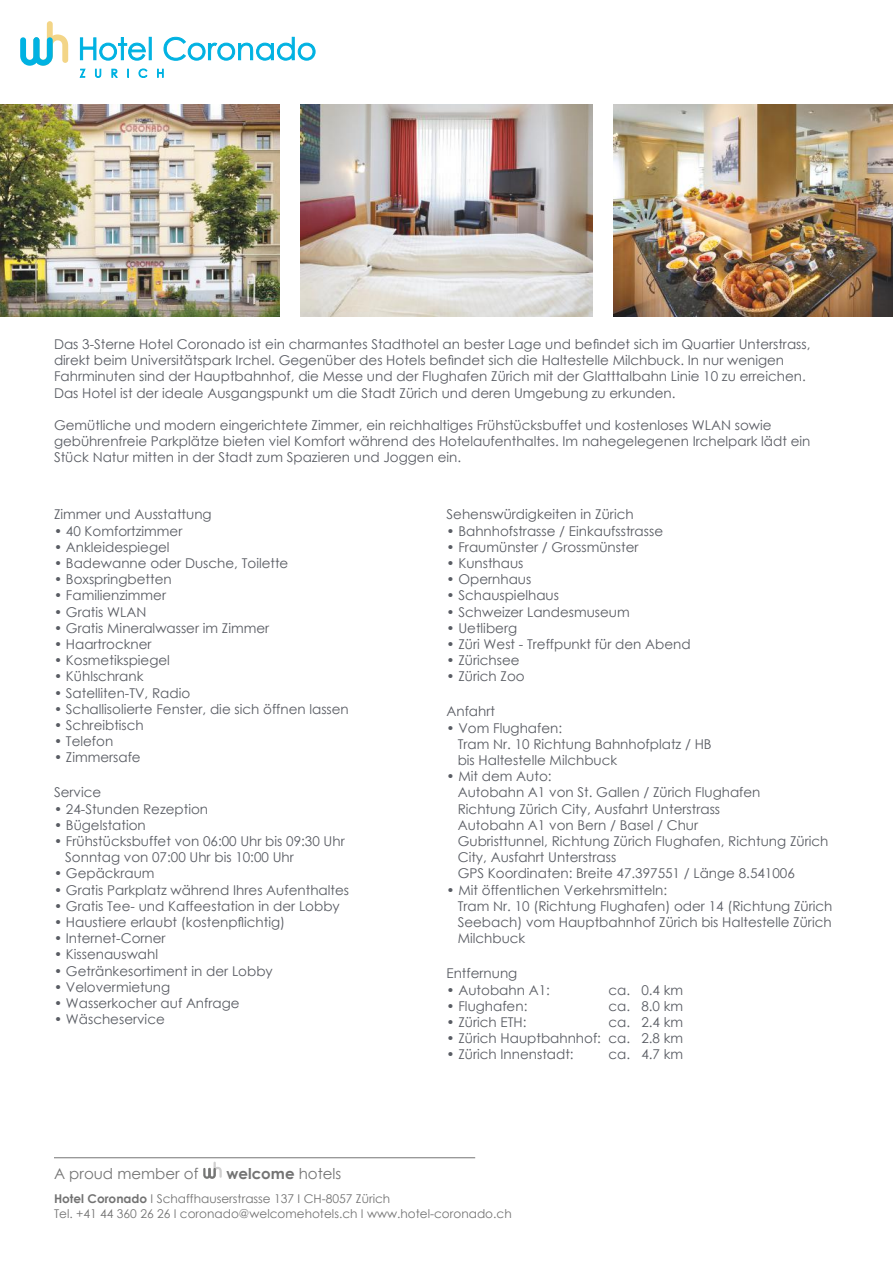
<style>
.page{position:relative;width:893px;height:1263px;background:#fff}
.page>*{position:absolute;margin:0;border:0;box-sizing:border-box;transform-origin:0 0}
.t1{font:15px "Century Gothic";color:#747474}
.t2{font:700 15px "Century Gothic";color:#747474}
.t3{font:13.5px/16.2px "Century Gothic";color:#595c63}
.t4{font:12.15px/14.5px "Century Gothic";color:#737373}
.s1{font-weight:400}
.s2{font-weight:700}
</style>
<div class="page">
<img style="left:0;top:104px;width:279px;height:213px">
<img style="left:301px;top:104px;width:291px;height:213px">
<img style="left:614px;top:104px;width:279px;height:213px">
<svg style="left:80px;top:37px;width:66px;height:23px"></svg>
<div style="left:149px;top:37px;width:2px;height:23px;background:#00b2e2;border:1px solid #00b2e2"></div>
<svg style="left:164px;top:37px;width:151px;height:24px"></svg>
<svg style="left:80px;top:69px;width:5px;height:8px"></svg>
<svg style="left:95px;top:69px;width:6px;height:9px"></svg>
<svg style="left:112px;top:69px;width:5px;height:8px"></svg>
<svg style="left:139px;top:69px;width:8px;height:9px"></svg>
<svg style="left:157px;top:69px;width:6px;height:8px"></svg>
<svg style="left:20px;top:21px;width:48px;height:45px"></svg>
<hr style="left:54px;top:1157px;width:421px;height:1px;background:#747474">
<svg style="left:203px;top:1162px;width:19px;height:17px"></svg>
<p class="t3" style="left:54px;top:336px;width:758px">Das 3-Sterne Hotel Coronado ist ein charmantes Stadthotel an bester Lage und befindet sich im Quartier Unterstrass, direkt beim Universitätspark Irchel. Gegenüber des Hotels befindet sich die Haltestelle Milchbuck. In nur wenigen Fahrminuten sind der Hauptbahnhof, die Messe und der Flughafen Zürich mit der Glatttalbahn Linie 10 zu erreichen.<br>Das Hotel ist der ideale Ausgangspunkt um die Stadt Zürich und deren Umgebung zu erkunden.</p>
<p class="t3" style="left:54px;top:417px;width:758px">Gemütliche und modern eingerichtete Zimmer, ein reichhaltiges Frühstücksbuffet und kostenloses WLAN sowie gebührenfreie Parkplätze bieten viel Komfort während des Hotelaufenthaltes. Im nahegelegenen Irchelpark lädt ein<br>Stück Natur mitten in der Stadt zum Spazieren und Joggen ein.</p>
<p class="t3" style="left:54px;top:506px;width:159px">Zimmer und Ausstattung</p>
<p class="t3" style="left:54px;top:522px;width:130px">• 40 Komfortzimmer</p>
<p class="t3" style="left:54px;top:539px;width:117px">• Ankleidespiegel</p>
<p class="t3" style="left:54px;top:555px;width:236px">• Badewanne oder Dusche, Toilette</p>
<p class="t3" style="left:54px;top:571px;width:119px">• Boxspringbetten</p>
<p class="t3" style="left:54px;top:587px;width:114px">• Familienzimmer</p>
<p class="t3" style="left:54px;top:603px;width:94px">• Gratis WLAN</p>
<p class="t3" style="left:54px;top:620px;width:217px">• Gratis Mineralwasser im Zimmer</p>
<p class="t3" style="left:54px;top:636px;width:99px">• Haartrockner</p>
<p class="t3" style="left:54px;top:652px;width:117px">• Kosmetikspiegel</p>
<p class="t3" style="left:54px;top:668px;width:91px">• Kühlschrank</p>
<p class="t3" style="left:54px;top:684px;width:138px">• Satelliten-TV, Radio</p>
<p class="t3" style="left:54px;top:701px;width:296px">• Schallisolierte Fenster, die sich öffnen lassen</p>
<p class="t3" style="left:54px;top:717px;width:91px">• Schreibtisch</p>
<p class="t3" style="left:54px;top:733px;width:61px">• Telefon</p>
<p class="t3" style="left:54px;top:749px;width:88px">• Zimmersafe</p>
<p class="t3" style="left:54px;top:784px;width:49px">Service</p>
<p class="t3" style="left:54px;top:800px;width:156px">• 24-Stunden Rezeption</p>
<p class="t3" style="left:54px;top:817px;width:93px">• Bügelstation</p>
<p class="t3" style="left:65px;top:833px;width:281px;text-indent:-11px">• Frühstücksbuffet von 06:00 Uhr bis 09:30 Uhr<br>Sonntag von 07:00 Uhr bis 10:00 Uhr</p>
<p class="t3" style="left:54px;top:865px;width:102px">• Gepäckraum</p>
<p class="t3" style="left:54px;top:881px;width:297px">• Gratis Parkplatz während Ihres Aufenthaltes</p>
<p class="t3" style="left:54px;top:898px;width:287px">• Gratis Tee- und Kaffeestation in der Lobby</p>
<p class="t3" style="left:54px;top:914px;width:233px">• Haustiere erlaubt (kostenpflichtig)</p>
<p class="t3" style="left:54px;top:930px;width:113px">• Internet-Corner</p>
<p class="t3" style="left:54px;top:946px;width:106px">• Kissenauswahl</p>
<p class="t3" style="left:54px;top:962px;width:220px">• Getränkesortiment in der Lobby</p>
<p class="t3" style="left:54px;top:979px;width:118px">• Velovermietung</p>
<p class="t3" style="left:54px;top:995px;width:187px">• Wasserkocher auf Anfrage</p>
<p class="t3" style="left:54px;top:1011px;width:112px">• Wäscheservice</p>
<p class="t1" style="left:54px;top:1163px;width:146px">A proud member of</p>
<p class="t2" style="left:226px;top:1162px;width:116px">welcome <span class="s1">hotels</span></p>
<p class="t3" style="left:446px;top:506px;width:189px">Sehenswürdigkeiten in Zürich</p>
<p class="t3" style="left:446px;top:522px;width:218px">• Bahnhofstrasse / Einkaufsstrasse</p>
<p class="t3" style="left:446px;top:539px;width:194px">• Fraumünster / Grossmünster</p>
<p class="t3" style="left:446px;top:555px;width:79px">• Kunsthaus</p>
<p class="t3" style="left:446px;top:571px;width:86px">• Opernhaus</p>
<p class="t3" style="left:446px;top:587px;width:114px">• Schauspielhaus</p>
<p class="t3" style="left:446px;top:603px;width:185px">• Schweizer Landesmuseum</p>
<p class="t3" style="left:446px;top:620px;width:72px">• Uetliberg</p>
<p class="t3" style="left:446px;top:636px;width:246px">• Züri West - Treffpunkt für den Abend</p>
<p class="t3" style="left:446px;top:652px;width:75px">• Zürichsee</p>
<p class="t3" style="left:446px;top:668px;width:80px">• Zürich Zoo</p>
<p class="t3" style="left:446px;top:703px;width:50px">Anfahrt</p>
<p class="t3" style="left:458px;top:719px;width:255px;text-indent:-11px">• Vom Flughafen:<br>Tram Nr. 10 Richtung Bahnhofplatz / HB bis Haltestelle Milchbuck</p>
<p class="t3" style="left:458px;top:768px;width:372px;text-indent:-11px">• Mit dem Auto:<br>Autobahn A1 von St. Gallen / Zürich Flughafen<br>Richtung Zürich City, Ausfahrt Unterstrass<br>Autobahn A1 von Bern / Basel / Chur<br>Gubristtunnel, Richtung Zürich Flughafen, Richtung Zürich City, Ausfahrt Unterstrass<br>GPS Koordinaten: Breite 47.397551 / Länge 8.541006</p>
<p class="t3" style="left:458px;top:881px;width:376px;text-indent:-11px">• Mit öffentlichen Verkehrsmitteln:<br>Tram Nr. 10 (Richtung Flughafen) oder 14 (Richtung Zürich Seebach) vom Hauptbahnhof Zürich bis Haltestelle Zürich Milchbuck</p>
<p class="t3" style="left:446px;top:965px;width:72px">Entfernung</p>
<p class="t3" style="left:446px;top:981px;width:105px">• Autobahn A1:</p>
<p class="t3" style="left:608px;top:981px;width:76px">ca. 0.4 km</p>
<p class="t3" style="left:446px;top:997px;width:82px">• Flughafen:</p>
<p class="t3" style="left:608px;top:997px;width:76px">ca. 8.0 km</p>
<p class="t3" style="left:446px;top:1014px;width:82px">• Zürich ETH:</p>
<p class="t3" style="left:608px;top:1014px;width:76px">ca. 2.4 km</p>
<p class="t3" style="left:446px;top:1030px;width:238px">• Zürich Hauptbahnhof: ca. 2.8 km</p>
<p class="t3" style="left:446px;top:1046px;width:129px">• Zürich Innenstadt:</p>
<p class="t3" style="left:608px;top:1046px;width:76px">ca. 4.7 km</p>
<p class="t4" style="left:54px;top:1191px;width:459px"><span class="s2">Hotel Coronado</span> I Schaffhauserstrasse 137 I CH-8057 Zürich<br>Tel. +41 44 360 26 26 I coronado@welcomehotels.ch I www.hotel-coronado.ch</p>
</div>
